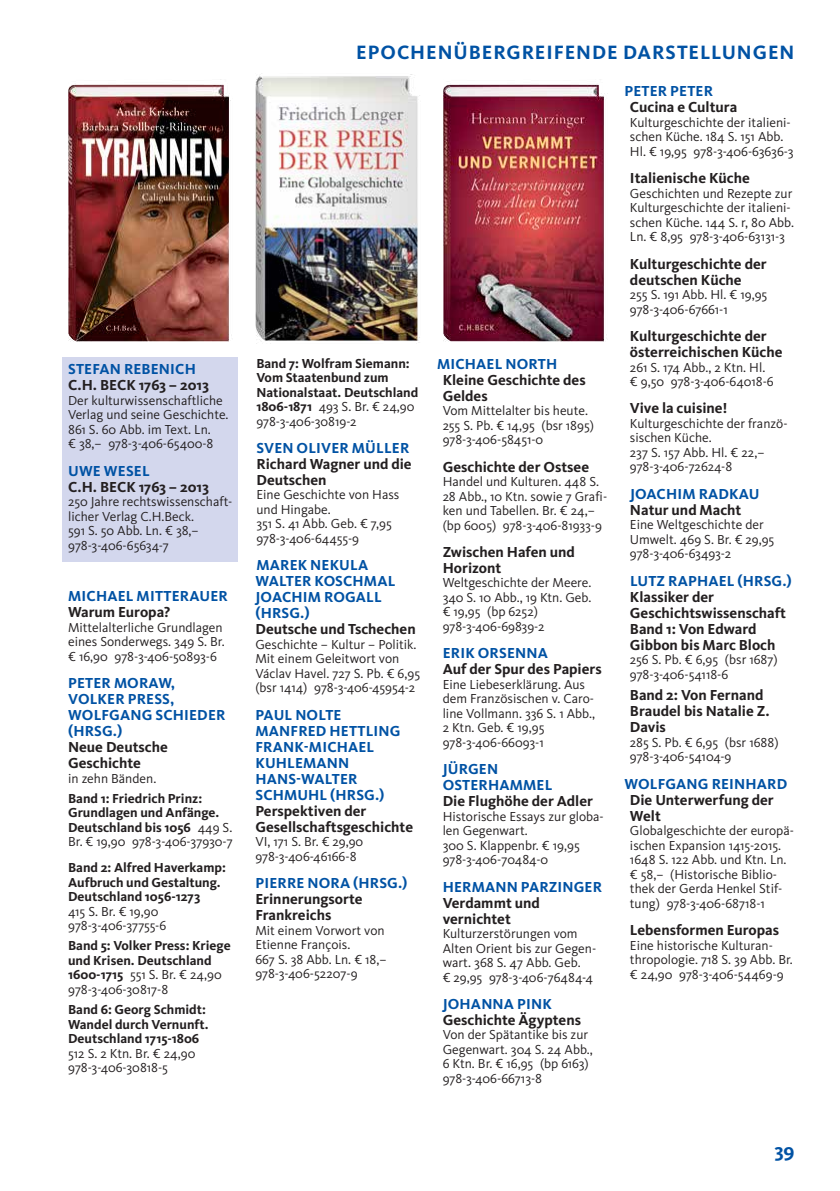
<style>
.page{position:relative;width:840px;height:1191px;background:#fff}
.page>*{position:absolute;margin:0;border:0;box-sizing:border-box;transform-origin:0 0}
.t1{font:700 20px "Kievit Pro";color:#0052a4}
.t2{font:700 15px/16px "Kievit Pro";color:#231f20}
.t3{font:700 15px/16px "Kievit Pro";letter-spacing:.01em;color:#0052a4}
.t4{font:13.6px/14.4px "Kievit Pro";color:#231f20}
.t5{font:700 13.6px/14.4px "Kievit Pro";color:#231f20}
.s1{font-weight:400}
</style>
<div class="page">
<div style="left:62px;top:357px;width:176px;height:204px;background:#d3d7ed"></div>
<img style="left:68px;top:79px;width:164px;height:263px">
<img style="left:255px;top:74px;width:165px;height:270px">
<img style="left:443px;top:84px;width:164px;height:258px">
<p class="t3" style="left:68px;top:361px;width:129px">STEFAN REBENICH</p>
<p class="t2" style="left:68px;top:377px;width:142px">C.H. BECK 1763 – 2013</p>
<p class="t4" style="left:68px;top:393px;width:162px">Der kulturwissenschaftliche<br>Verlag und seine Geschichte.<br>861 S. 60 Abb. im Text. Ln.<br>€ 38,– 978-3-406-65400-8</p>
<p class="t3" style="left:68px;top:462px;width:83px">UWE WESEL</p>
<p class="t2" style="left:68px;top:478px;width:142px">C.H. BECK 1763 – 2013</p>
<p class="t4" style="left:68px;top:494px;width:166px">250 Jahre rechtswissenschaft&shy;licher Verlag C.H.Beck.<br>591 S. 50 Abb. Ln. € 38,–<br>978-3-406-65634-7</p>
<p class="t3" style="left:68px;top:588px;width:161px">MICHAEL MITTERAUER</p>
<p class="t2" style="left:68px;top:604px;width:104px">Warum Europa?</p>
<p class="t4" style="left:68px;top:620px;width:158px">Mittelalterliche Grundlagen eines Sonderwegs. 349 S. Br. € 16,90 978-3-406-50893-6</p>
<p class="t3" style="left:68px;top:675px;width:159px">PETER MORAW,<br>VOLKER PRESS,<br>WOLFGANG SCHIEDER (HRSG.)</p>
<p class="t2" style="left:68px;top:739px;width:101px">Neue Deutsche<br>Geschichte</p>
<p class="t4" style="left:68px;top:770px;width:90px">in zehn Bänden.</p>
<p class="t5" style="left:68px;top:791px;width:166px">Band 1: Friedrich Prinz:<br>Grundlagen und Anfänge.<br>Deutschland bis 1056 <span class="s1">449 S.<br>Br. € 19,90 978-3-406-37930-7</span></p>
<p class="t5" style="left:68px;top:860px;width:159px">Band 2: Alfred Haverkamp:<br>Aufbruch und Gestaltung.<br>Deutschland 1056-1273</p>
<p class="t4" style="left:68px;top:903px;width:100px">415 S. Br. € 19,90<br>978-3-406-37755-6</p>
<p class="t5" style="left:68px;top:938px;width:164px">Band 5: Volker Press: Kriege und Krisen. Deutschland<br>1600-1715 <span class="s1">551 S. Br. € 24,90<br>978-3-406-30817-8</span></p>
<p class="t5" style="left:68px;top:1002px;width:142px">Band 6: Georg Schmidt:<br>Wandel durch Vernunft.<br>Deutschland 1715-1806</p>
<p class="t4" style="left:68px;top:1045px;width:129px">512 S. 2 Ktn. Br. € 24,90<br>978-3-406-30818-5</p>
<h1 class="t1" style="left:356px;top:40px;width:26px">Epochenübergreifende</h1>
<h1 class="t1" style="left:622px;top:40px;width:29px">Darstellungen</h1>
<p class="t3" style="left:624px;top:83px;width:90px">PETER PETER</p>
<p class="t2" style="left:629px;top:99px;width:109px">Cucina e Cultura</p>
<p class="t4" style="left:629px;top:115px;width:165px">Kulturgeschichte der italieni&shy;schen Küche. 184 S. 151 Abb.<br>Hl. € 19,95 978-3-406-63636-3</p>
<p class="t2" style="left:629px;top:170px;width:121px">Italienische Küche</p>
<p class="t4" style="left:629px;top:186px;width:165px">Geschichten und Rezepte zur<br>Kulturgeschichte der italieni&shy;schen Küche. 144 S. r, 80 Abb.<br>Ln. € 8,95 978-3-406-63131-3</p>
<p class="t2" style="left:629px;top:255px;width:138px">Kulturgeschichte der deutschen Küche</p>
<p class="t4" style="left:629px;top:287px;width:139px">255 S. 191 Abb. Hl. € 19,95<br>978-3-406-67661-1</p>
<p class="t2" style="left:629px;top:328px;width:154px">Kulturgeschichte der österreichischen Küche</p>
<p class="t4" style="left:629px;top:360px;width:145px">261 S. 174 Abb., 2 Ktn. Hl. € 9,50 978-3-406-64018-6</p>
<p class="t2" style="left:629px;top:400px;width:99px">Vive la cuisine!</p>
<p class="t4" style="left:629px;top:416px;width:159px">Kulturgeschichte der franzö&shy;sischen Küche.<br>237 S. 157 Abb. Hl. € 22,–<br>978-3-406-72624-8</p>
<p class="t3" style="left:629px;top:485px;width:131px">JOACHIM RADKAU</p>
<p class="t2" style="left:629px;top:501px;width:113px">Natur und Macht</p>
<p class="t4" style="left:629px;top:517px;width:146px">Eine Weltgeschichte der<br>Umwelt. 469 S. Br. € 29,95<br>978-3-406-63493-2</p>
<p class="t3" style="left:629px;top:572px;width:163px">LUTZ RAPHAEL (HRSG.)</p>
<p class="t2" style="left:629px;top:588px;width:157px">Klassiker der<br>Geschichtswissenschaft<br>Band 1: Von Edward<br>Gibbon bis Marc Bloch</p>
<p class="t4" style="left:629px;top:652px;width:149px">256 S. Pb. € 6,95 (bsr 1687)<br>978-3-406-54118-6</p>
<p class="t2" style="left:629px;top:687px;width:141px">Band 2: Von Fernand<br>Braudel bis Natalie Z.<br>Davis</p>
<p class="t4" style="left:629px;top:735px;width:150px">285 S. Pb. € 6,95 (bsr 1688)<br>978-3-406-54104-9</p>
<p class="t3" style="left:624px;top:775px;width:164px">WOLFGANG REINHARD</p>
<p class="t2" style="left:629px;top:791px;width:145px">Die Unterwerfung der<br>Welt</p>
<p class="t4" style="left:629px;top:823px;width:165px">Globalgeschichte der europä&shy;ischen Expansion 1415-2015.<br>1648 S. 122 Abb. und Ktn. Ln. € 58,– (Historische Biblio&shy;thek der Gerda Henkel Stif&shy;tung) 978-3-406-68718-1</p>
<p class="t2" style="left:629px;top:922px;width:150px">Lebensformen Europas</p>
<p class="t4" style="left:629px;top:937px;width:164px">Eine historische Kulturan&shy;thropologie. 718 S. 39 Abb. Br. € 24,90 978-3-406-54469-9</p>
<p class="t5" style="left:256px;top:356px;width:163px">Band 7: Wolfram Siemann:<br>Vom Staatenbund zum<br>Nationalstaat. Deutschland<br>1806-1871 <span class="s1">493 S. Br. € 24,90<br>978-3-406-30819-2</span></p>
<p class="t3" style="left:256px;top:440px;width:154px">SVEN OLIVER MÜLLER</p>
<p class="t2" style="left:256px;top:456px;width:157px">Richard Wagner und die<br>Deutschen</p>
<p class="t4" style="left:256px;top:487px;width:144px">Eine Geschichte von Hass und Hingabe.<br>351 S. 41 Abb. Geb. € 7,95<br>978-3-406-64455-9</p>
<p class="t3" style="left:255px;top:557px;width:141px">MAREK NEKULA<br>WALTER KOSCHMAL<br>JOACHIM ROGALL (HRSG.)</p>
<p class="t2" style="left:255px;top:621px;width:162px">Deutsche und Tschechen</p>
<p class="t4" style="left:255px;top:637px;width:166px">Geschichte – Kultur – Politik.<br>Mit einem Geleitwort von<br>Václav Havel. 727 S. Pb. € 6,95 (bsr 1414) 978-3-406-45954-2</p>
<p class="t3" style="left:255px;top:706px;width:146px">PAUL NOLTE<br>MANFRED HETTLING<br>FRANK-MICHAEL<br>KUHLEMANN<br>HANS-WALTER<br>SCHMUHL (HRSG.)</p>
<p class="t2" style="left:255px;top:802px;width:159px">Perspektiven der<br>Gesellschaftsgeschichte</p>
<p class="t4" style="left:255px;top:834px;width:109px">VI, 171 S. Br. € 29,90<br>978-3-406-46166-8</p>
<p class="t3" style="left:255px;top:875px;width:153px">PIERRE NORA (HRSG.)</p>
<p class="t2" style="left:255px;top:891px;width:109px">Erinnerungsorte<br>Frankreichs</p>
<p class="t4" style="left:255px;top:922px;width:133px">Mit einem Vorwort von<br>Etienne François.<br>667 S. 38 Abb. Ln. € 18,–<br>978-3-406-52207-9</p>
<p class="t3" style="left:437px;top:355px;width:122px">MICHAEL NORTH</p>
<p class="t2" style="left:442px;top:371px;width:144px">Kleine Geschichte des<br>Geldes</p>
<p class="t4" style="left:442px;top:403px;width:153px">Vom Mittelalter bis heute.<br>255 S. Pb. € 14,95 (bsr 1895)<br>978-3-406-58451-0</p>
<p class="t2" style="left:442px;top:458px;width:148px">Geschichte der Ostsee</p>
<p class="t4" style="left:442px;top:474px;width:166px">Handel und Kulturen. 448 S.<br>28 Abb., 10 Ktn. sowie 7 Grafi&shy;ken und Tabellen. Br. € 24,– (bp 6005) 978-3-406-81933-9</p>
<p class="t2" style="left:442px;top:544px;width:134px">Zwischen Hafen und<br>Horizont</p>
<p class="t4" style="left:442px;top:575px;width:150px">Weltgeschichte der Meere.<br>340 S. 10 Abb., 19 Ktn. Geb. € 19,95 (bp 6252)<br>978-3-406-69839-2</p>
<p class="t3" style="left:442px;top:645px;width:107px">ERIK ORSENNA</p>
<p class="t2" style="left:442px;top:661px;width:160px">Auf der Spur des Papiers</p>
<p class="t4" style="left:442px;top:677px;width:154px">Eine Liebeserklärung. Aus dem Französischen v. Caro&shy;line Vollmann. 336 S. 1 Abb.,<br>2 Ktn. Geb. € 19,95<br>978-3-406-66093-1</p>
<p class="t3" style="left:442px;top:761px;width:111px">JÜRGEN<br>OSTERHAMMEL</p>
<p class="t2" style="left:442px;top:793px;width:152px">Die Flughöhe der Adler</p>
<p class="t4" style="left:442px;top:809px;width:162px">Historische Essays zur globa&shy;len Gegenwart.<br>300 S. Klappenbr. € 19,95<br>978-3-406-70484-0</p>
<p class="t3" style="left:442px;top:878px;width:161px">HERMANN PARZINGER</p>
<p class="t2" style="left:442px;top:894px;width:99px">Verdammt und vernichtet</p>
<p class="t4" style="left:442px;top:926px;width:155px">Kulturzerstörungen vom<br>Alten Orient bis zur Gegen&shy;wart. 368 S. 47 Abb. Geb.<br>€ 29,95 978-3-406-76484-4</p>
<p class="t3" style="left:442px;top:995px;width:111px">JOHANNA PINK</p>
<p class="t2" style="left:442px;top:1011px;width:140px">Geschichte Ägyptens</p>
<p class="t4" style="left:442px;top:1027px;width:152px">Von der Spätantike bis zur<br>Gegenwart. 304 S. 24 Abb.,<br>6 Ktn. Br. € 16,95 (bp 6163)<br>978-3-406-66713-8</p>
<h1 class="t1" style="left:774px;top:1138px;width:22px">39</h1>
</div>
